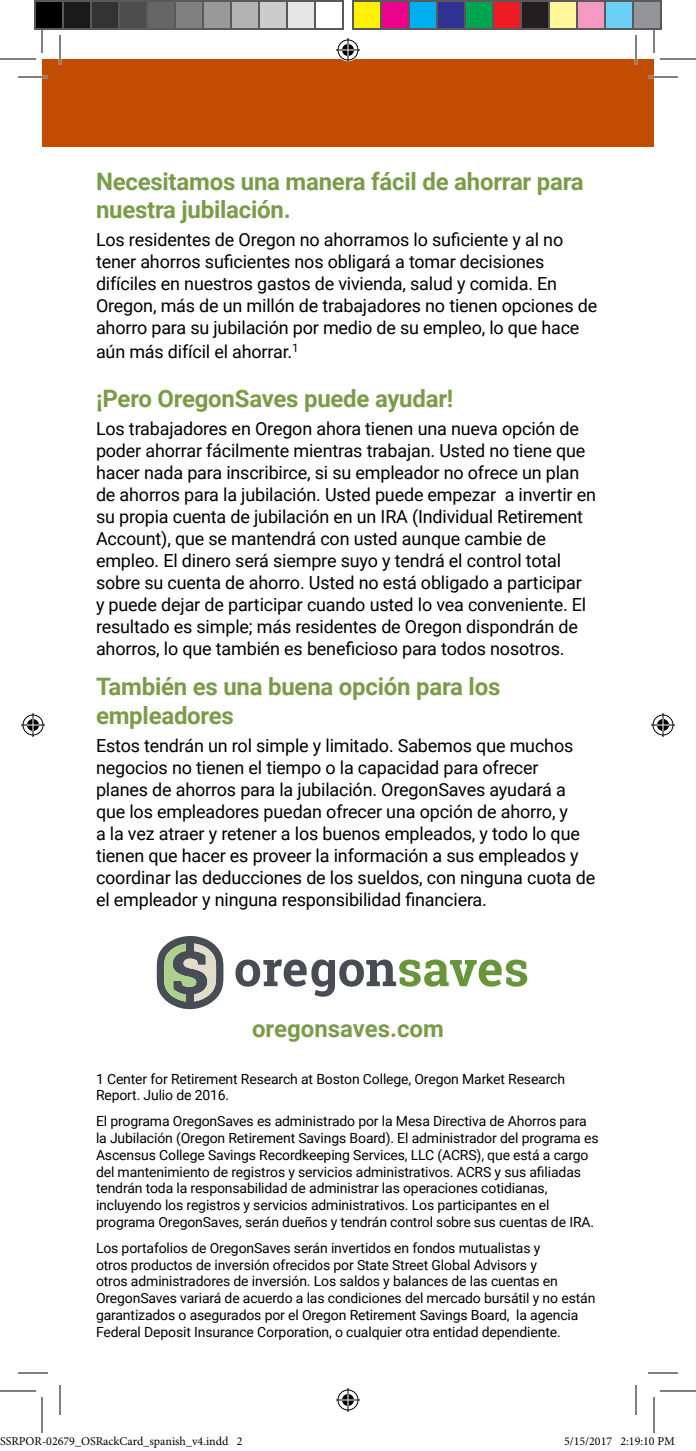
<style>
.page{position:relative;width:696px;height:1451px;background:#fff}
.page>*{position:absolute;margin:0;border:0;box-sizing:border-box;transform-origin:0 0}
.t1{font:700 24px/28.8px "Roboto";letter-spacing:-.01em;color:#7a9c49}
.t2{font:18px/22px "Roboto";letter-spacing:-.01em;color:#000}
.t3{font:14px/16.8px "Roboto";letter-spacing:-.01em;color:#000}
.t4{font:12px "Minion Pro";color:#000}
</style>
<div class="page">
<div style="left:42px;top:59px;width:612px;height:87px;background:#c24d00"></div>
<svg style="left:235px;top:960px;width:292px;height:37px"></svg>
<svg style="left:157px;top:936px;width:66px;height:73px;background:#8e968d"></svg>
<hr style="left:18px;top:76px;width:30px;height:2px;background:#fff">
<hr style="left:648px;top:76px;width:30px;height:2px;background:#fff">
<hr style="left:59px;top:35px;width:2px;height:30px;background:#fff">
<hr style="left:635px;top:35px;width:2px;height:30px;background:#fff">
<hr style="left:18px;top:77px;width:30px;height:1px;background:#000">
<hr style="left:648px;top:77px;width:30px;height:1px;background:#000">
<hr style="left:18px;top:1373px;width:30px;height:1px;background:#000">
<hr style="left:648px;top:1373px;width:30px;height:1px;background:#000">
<hr style="left:60px;top:35px;width:1px;height:30px;background:#000">
<hr style="left:60px;top:1385px;width:1px;height:30px;background:#000">
<hr style="left:636px;top:35px;width:1px;height:30px;background:#000">
<hr style="left:0;top:59px;width:36px;height:1px;background:#000">
<hr style="left:660px;top:59px;width:36px;height:1px;background:#000">
<hr style="left:0;top:1391px;width:36px;height:1px;background:#000">
<hr style="left:660px;top:1391px;width:36px;height:1px;background:#000">
<hr style="left:42px;top:17px;width:1px;height:36px;background:#000">
<hr style="left:42px;top:1397px;width:1px;height:36px;background:#000">
<hr style="left:654px;top:17px;width:1px;height:36px;background:#000">
<svg style="left:336px;top:38px;width:24px;height:24px"></svg>
<svg style="left:336px;top:1388px;width:24px;height:24px"></svg>
<svg style="left:21px;top:713px;width:24px;height:24px"></svg>
<svg style="left:651px;top:713px;width:24px;height:24px"></svg>
<div style="left:35px;top:1px;width:28px;height:28px;background:#000"></div>
<div style="left:34px;top:0;width:30px;height:30px;border:2px solid #595959"></div>
<div style="left:63px;top:1px;width:28px;height:28px;background:#1a1a1a"></div>
<div style="left:62px;top:0;width:30px;height:30px;border:2px solid #595959"></div>
<div style="left:91px;top:1px;width:28px;height:28px;background:#333"></div>
<div style="left:90px;top:0;width:30px;height:30px;border:2px solid #595959"></div>
<div style="left:119px;top:1px;width:28px;height:28px;background:#4d4d4d"></div>
<div style="left:118px;top:0;width:30px;height:30px;border:2px solid #595959"></div>
<div style="left:147px;top:1px;width:28px;height:28px;background:#666"></div>
<div style="left:146px;top:0;width:30px;height:30px;border:2px solid #595959"></div>
<div style="left:175px;top:1px;width:28px;height:28px;background:#808080"></div>
<div style="left:174px;top:0;width:30px;height:30px;border:2px solid #595959"></div>
<div style="left:203px;top:1px;width:28px;height:28px;background:#999"></div>
<div style="left:202px;top:0;width:30px;height:30px;border:2px solid #595959"></div>
<div style="left:231px;top:1px;width:28px;height:28px;background:#b3b3b3"></div>
<div style="left:230px;top:0;width:30px;height:30px;border:2px solid #595959"></div>
<div style="left:259px;top:1px;width:28px;height:28px;background:#ccc"></div>
<div style="left:258px;top:0;width:30px;height:30px;border:2px solid #595959"></div>
<div style="left:287px;top:1px;width:28px;height:28px;background:#e6e6e6"></div>
<div style="left:286px;top:0;width:30px;height:30px;border:2px solid #595959"></div>
<div style="left:314px;top:0;width:30px;height:30px;border:2px solid #595959"></div>
<div style="left:353px;top:1px;width:28px;height:28px;background:#fff101"></div>
<div style="left:352px;top:0;width:30px;height:30px;border:2px solid #595959"></div>
<div style="left:381px;top:1px;width:28px;height:28px;background:#ed028c"></div>
<div style="left:380px;top:0;width:30px;height:30px;border:2px solid #595959"></div>
<div style="left:409px;top:1px;width:28px;height:28px;background:#00aeef"></div>
<div style="left:408px;top:0;width:30px;height:30px;border:2px solid #595959"></div>
<div style="left:437px;top:1px;width:28px;height:28px;background:#2e3092"></div>
<div style="left:436px;top:0;width:30px;height:30px;border:2px solid #595959"></div>
<div style="left:465px;top:1px;width:28px;height:28px;background:#00a54f"></div>
<div style="left:464px;top:0;width:30px;height:30px;border:2px solid #595959"></div>
<div style="left:493px;top:1px;width:28px;height:28px;background:#ee1d23"></div>
<div style="left:492px;top:0;width:30px;height:30px;border:2px solid #595959"></div>
<div style="left:521px;top:1px;width:28px;height:28px;background:#231f20"></div>
<div style="left:520px;top:0;width:30px;height:30px;border:2px solid #595959"></div>
<div style="left:549px;top:1px;width:28px;height:28px;background:#fff79a"></div>
<div style="left:548px;top:0;width:30px;height:30px;border:2px solid #595959"></div>
<div style="left:577px;top:1px;width:28px;height:28px;background:#f499c2"></div>
<div style="left:576px;top:0;width:30px;height:30px;border:2px solid #595959"></div>
<div style="left:605px;top:1px;width:28px;height:28px;background:#6bcff6"></div>
<div style="left:604px;top:0;width:30px;height:30px;border:2px solid #595959"></div>
<div style="left:633px;top:1px;width:28px;height:28px;background:#939598"></div>
<div style="left:632px;top:0;width:30px;height:30px;border:2px solid #595959"></div>
<svg style="left:635px;top:1385px;width:40px;height:48px"></svg>
<h1 class="t1" style="left:96px;top:166px;width:489px">Necesitamos una manera fácil de ahorrar para nuestra jubilación.</h1>
<p class="t2" style="left:96px;top:228px;width:503px">Los residentes de Oregon no ahorramos lo suficiente y al no tener ahorros suficientes nos obligará a tomar decisiones difíciles en nuestros gastos de vivienda, salud y comida. En Oregon, más de un millón de trabajadores no tienen opciones de ahorro para su jubilación por medio de su empleo, lo que hace</p>
<p class="t2" style="left:96px;top:340px;width:204px">aún más difícil el ahorrar.<sup>1</sup></p>
<h1 class="t1" style="left:96px;top:384px;width:359px">¡Pero OregonSaves puede ayudar!</h1>
<p class="t2" style="left:96px;top:417px;width:502px">Los trabajadores en Oregon ahora tienen una nueva opción de poder ahorrar fácilmente mientras trabajan. Usted no tiene que hacer nada para inscribirce, si su empleador no ofrece un plan de ahorros para la jubilación. Usted puede empezar a invertir en su propia cuenta de jubilación en un IRA (Individual Retirement Account), que se mantendrá con usted aunque cambie de empleo. El dinero será siempre suyo y tendrá el control total sobre su cuenta de ahorro. Usted no está obligado a participar<br>y puede dejar de participar cuando usted lo vea conveniente. El resultado es simple; más residentes de Oregon dispondrán de ahorros, lo que también es beneficioso para todos nosotros.</p>
<h1 class="t1" style="left:96px;top:672px;width:406px">También es una buena opción para los empleadores</h1>
<p class="t2" style="left:96px;top:734px;width:501px">Estos tendrán un rol simple y limitado. Sabemos que muchos negocios no tienen el tiempo o la capacidad para ofrecer<br>planes de ahorros para la jubilación. OregonSaves ayudará a que los empleadores puedan ofrecer una opción de ahorro, y<br>a la vez atraer y retener a los buenos empleados, y todo lo que tienen que hacer es proveer la información a sus empleados y coordinar las deducciones de los sueldos, con ninguna cuota de el empleador y ninguna responsibilidad financiera.</p>
<h1 class="t1" style="left:252px;top:1013px;width:193px">oregonsaves.com</h1>
<p class="t3" style="left:96px;top:1070px;width:471px">1 Center for Retirement Research at Boston College, Oregon Market Research<br>Report. Julio de 2016.</p>
<p class="t3" style="left:96px;top:1112px;width:504px">El programa OregonSaves es administrado por la Mesa Directiva de Ahorros para la Jubilación (Oregon Retirement Savings Board). El administrador del programa es Ascensus College Savings Recordkeeping Services, LLC (ACRS), que está a cargo del mantenimiento de registros y servicios administrativos. ACRS y sus afiliadas tendrán toda la responsabilidad de administrar las operaciones cotidianas, incluyendo los registros y servicios administrativos. Los participantes en el programa OregonSaves, serán dueños y tendrán control sobre sus cuentas de IRA.</p>
<p class="t3" style="left:96px;top:1239px;width:501px">Los portafolios de OregonSaves serán invertidos en fondos mutualistas y<br>otros productos de inversión ofrecidos por State Street Global Advisors y<br>otros administradores de inversión. Los saldos y balances de las cuentas en OregonSaves variará de acuerdo a las condiciones del mercado bursátil y no están garantizados o asegurados por el Oregon Retirement Savings Board, la agencia Federal Deposit Insurance Corporation, o cualquier otra entidad dependiente.</p>
<p class="t4" style="left:0;top:1433px;width:244px">SSRPOR-02679_OSRackCard_spanish_v4.indd 2</p>
<p class="t4" style="left:564px;top:1433px;width:112px">5/15/2017 2:19:10 PM</p>
</div>
